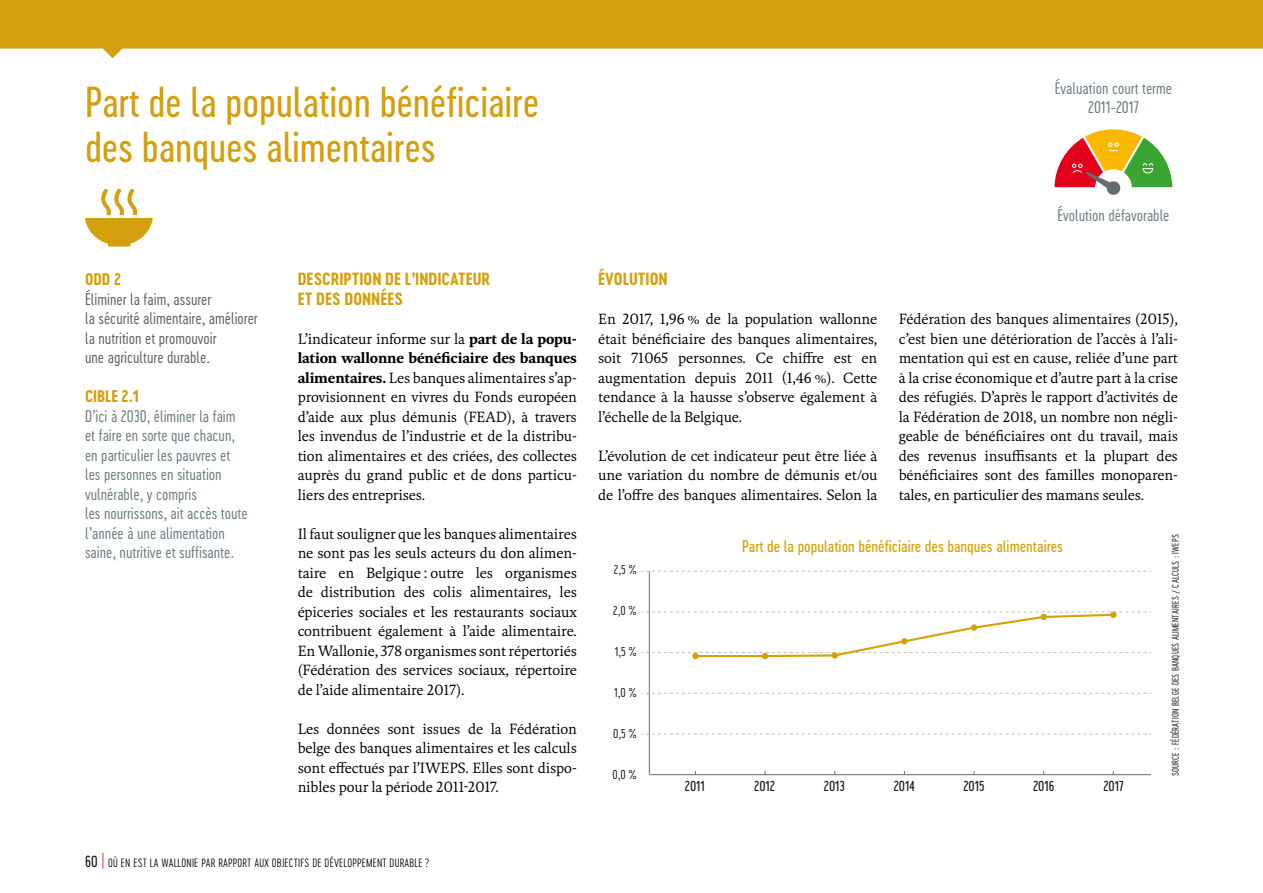
<style>
.page{position:relative;width:1263px;height:893px;background:#fff}
.page>*{position:absolute;margin:0;border:0;box-sizing:border-box;transform-origin:0 0}
.t1{font:40.5px/45px "Cervo Neue Regular Neue";letter-spacing:-.005em;color:#d4a010}
.t2{font:16.5px/19.5px "Cervo Neue Bold Neue";color:#d4a010}
.t3{font:15.75px/19.5px "Cervo Neue Light Neue";color:#6b7b80}
.t4{font:15.75px/19.5px "Cervo Neue Light Neue";color:#5d6162}
.t5{font:15.75px "Cervo Neue Regular Neue";color:#d6a102}
.t6{font:15.75px "Cervo Neue Bold Neue";color:#d4a010}
.t7{font:15px/19.5px "Kievit Serif";letter-spacing:-.01em;color:#000;text-align:justify}
.t8{font:13.5px "Cervo Neue Regular Neue";letter-spacing:-.005em;color:#1d1d1c}
.t9{font:12px "Cervo Neue Light Neue";color:#1d1d1c}
.t10{font:11.25px "Cervo Neue Extra Light Neue";letter-spacing:.02em;color:#000}
.t11{font:9px "Cervo Neue Light Neue";letter-spacing:.02em;color:#1d1d1c}
.s1{font-weight:700}
.s2{font-family:"Cervo Neue Light Neue";font-size:15px}
.s3{font-family:"Cervo Neue Light Neue";font-size:15px;color:#d4241b}
</style>
<div class="page">
<svg style="left:0;top:0;width:1262px;height:58px;fill:#d4a010"></svg>
<svg style="left:1262px;top:0;width:1px;height:49px"></svg>
<svg style="left:641px;top:734px;width:510px;height:1px"></svg>
<svg style="left:641px;top:693px;width:510px;height:1px"></svg>
<svg style="left:641px;top:571px;width:510px;height:1px"></svg>
<svg style="left:641px;top:612px;width:510px;height:47px"></svg>
<hr style="left:649px;top:774px;width:502px;height:1px;background:#686d70">
<hr style="left:649px;top:571px;width:1px;height:203px;background:#686d70">
<svg style="left:85px;top:189px;width:68px;height:58px"></svg>
<svg style="left:1054px;top:129px;width:119px;height:66px"></svg>
<h1 class="t1" style="left:85px;top:80px;width:456px">Part de la population bénéficiaire des banques alimentaires</h1>
<p class="t6" style="left:85px;top:268px;width:38px">ODD 2</p>
<p class="t4" style="left:85px;top:289px;width:174px">Éliminer la faim, assurer<br>la sécurité alimentaire, améliorer la nutrition et promouvoir<br>une agriculture durable.</p>
<p class="t6" style="left:85px;top:385px;width:55px">CIBLE 2.1</p>
<p class="t3" style="left:85px;top:406px;width:164px">D’ici à 2030, éliminer la faim et faire en sorte que chacun, en particulier les pauvres et les personnes en situation vulnérable, y compris<br>les nourrissons, ait accès toute l’année à une alimentation saine, nutritive et suffisante.</p>
<p class="t2" style="left:298px;top:269px;width:194px">DESCRIPTION DE L’INDICATEUR<br>ET DES DONNÉES</p>
<p class="t7" style="left:298px;top:328px;width:281px">L’indicateur informe sur la <span class="s1">part de la popu&shy;lation wallonne bénéficiaire des banques alimentaires.</span> Les banques alimentaires s’ap&shy;provisionnent en vivres du Fonds européen d’aide aux plus démunis (FEAD), à travers les invendus de l’industrie et de la distribu&shy;tion alimentaires et des criées, des collectes auprès du grand public et de dons particu&shy;liers des entreprises.</p>
<p class="t7" style="left:298px;top:523px;width:281px">Il faut souligner que les banques alimentaires ne sont pas les seuls acteurs du don alimen&shy;taire en Belgique : outre les organismes de distribution des colis alimentaires, les épiceries sociales et les restaurants sociaux contribuent également à l’aide alimentaire.<br>En Wallonie, 378 organismes sont répertoriés (Fédération des services sociaux, répertoire de l’aide alimentaire 2017).</p>
<p class="t7" style="left:298px;top:718px;width:281px">Les données sont issues de la Fédération belge des banques alimentaires et les calculs sont effectués par l’IWEPS. Elles sont dispo&shy;nibles pour la période 2011-2017.</p>
<p class="t3" style="left:1055px;top:78px;width:119px;line-height:18.9px;text-align:center">Évaluation court terme<br>2011-2017</p>
<p class="t2" style="left:598px;top:269px;width:71px">ÉVOLUTION</p>
<p class="t7" style="left:598px;top:309px;width:281px">En 2017, 1,96 % de la population wallonne était bénéficiaire des banques alimentaires, soit 71 065 personnes. Ce chiffre est en augmentation depuis 2011 (1,46 %). Cette tendance à la hausse s’observe également à l’échelle de la Belgique.</p>
<p class="t7" style="left:598px;top:445px;width:281px">L’évolution de cet indicateur peut être liée à une variation du nombre de démunis et/ou de l’offre des banques alimentaires. Selon la</p>
<p class="t3" style="left:1057px;top:205px;width:114px">Évolution défavorable</p>
<p class="t7" style="left:899px;top:309px;width:281px">Fédération des banques alimentaires (2015), c’est bien une détérioration de l’accès à l’ali&shy;mentation qui est en cause, reliée d’une part à la crise économique et d’autre part à la crise des réfugiés. D’après le rapport d’activités de la Fédération de 2018, un nombre non négli&shy;geable de bénéficiaires ont du travail, mais des revenus insuffisants et la plupart des bénéficiaires sont des familles monoparen&shy;tales, en particulier des mamans seules.</p>
<p class="t9" style="left:614px;top:561px;width:24px">2,5 %</p>
<p class="t9" style="left:613px;top:603px;width:25px">2,0 %</p>
<p class="t9" style="left:615px;top:644px;width:24px">1,5 %</p>
<p class="t9" style="left:614px;top:685px;width:24px">1,0 %</p>
<p class="t9" style="left:613px;top:726px;width:25px">0,5 %</p>
<p class="t9" style="left:612px;top:767px;width:26px">0,0 %</p>
<p class="t5" style="left:742px;top:535px;width:322px">Part de la population bénéficiaire des banques alimentaires</p>
<p class="t11" style="left:1170px;top:776px;width:243px;rotate:-90deg">SOURCE : FÉDÉRATION BELGE DES BANQUES ALIMENTAIRES / CALCULS : IWEPS</p>
<p class="t8" style="left:685px;top:777px;width:22px">2011</p>
<p class="t8" style="left:754px;top:777px;width:23px">2012</p>
<p class="t8" style="left:824px;top:777px;width:23px">2013</p>
<p class="t8" style="left:894px;top:777px;width:23px">2014</p>
<p class="t8" style="left:963px;top:777px;width:23px">2015</p>
<p class="t8" style="left:1033px;top:777px;width:23px">2016</p>
<p class="t8" style="left:1103px;top:777px;width:22px">2017</p>
<p class="t10" style="left:85px;top:855px;width:346px"><span class="s2">60</span> <span class="s3">|</span> OÙ EN EST LA WALLONIE PAR RAPPORT AUX OBJECTIFS DE DÉVELOPPEMENT DURABLE ?</p>
</div>
